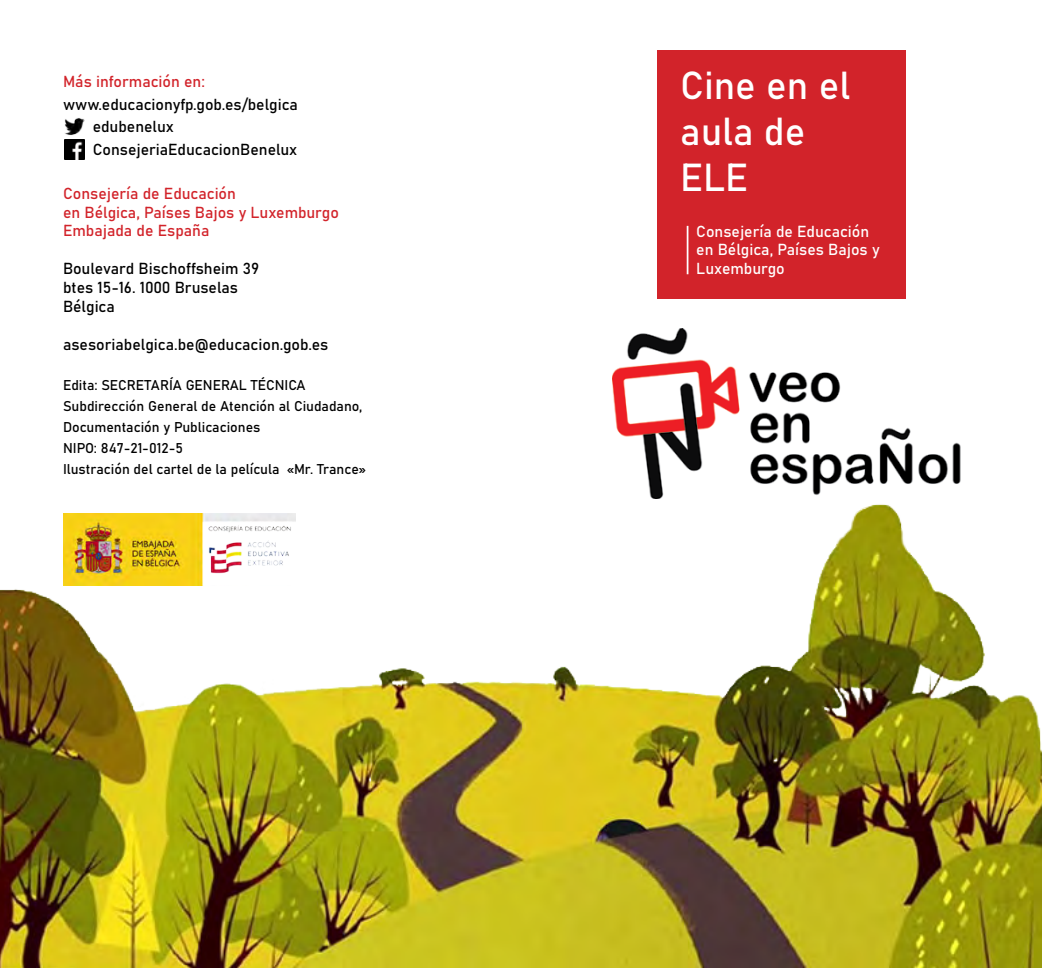
<style>
.page{position:relative;width:1042px;height:968px;background:#fff}
.page>*{position:absolute;margin:0;border:0;box-sizing:border-box;transform-origin:0 0}
.t1{font:38.5px/46.2px "Bahnschrift";color:#fff}
.t2{font:15.75px/18.9px "Bahnschrift";color:#000}
.t3{font:15.75px/18.9px "Bahnschrift";color:#d2232a}
.t4{font:15.75px/18.9px "Bahnschrift";color:#fff}
.t5{font:14px/21px "Bahnschrift";color:#000}
</style>
<div class="page">
<img style="left:612px;top:329px;width:349px;height:160px">
<div style="left:658px;top:51px;width:248px;height:248px;background:#d2232a"></div>
<img style="left:0;top:489px;width:1042px;height:478px">
<img style="left:64px;top:118px;width:20px;height:17px">
<img style="left:64px;top:139px;width:20px;height:20px">
<img style="left:63px;top:513px;width:232px;height:72px">
<hr style="left:687px;top:226px;width:1px;height:48px;background:#fff">
<p class="t3" style="left:63px;top:71px;width:143px">Más información en:</p>
<p class="t2" style="left:93px;top:92px;width:207px;line-height:22.8px;text-indent:-30px">www.educacionyfp.gob.es/belgica edubenelux<br>ConsejeriaEducacionBenelux</p>
<p class="t3" style="left:63px;top:182px;width:277px">Consejería de Educación<br>en Bélgica, Países Bajos y Luxemburgo<br>Embajada de España</p>
<p class="t2" style="left:63px;top:258px;width:198px">Boulevard Bischoffsheim 39 btes 15-16. 1000 Bruselas<br>Bélgica</p>
<p class="t2" style="left:63px;top:334px;width:267px">asesoriabelgica.be@educacion.gob.es</p>
<p class="t5" style="left:63px;top:373px;width:304px">Edita: SECRETARÍA GENERAL TÉCNICA Subdirección General de Atención al Ciudadano, Documentación y Publicaciones<br>NIPO: 847-21-012-5<br>Ilustración del cartel de la película «Mr. Trance»</p>
<h1 class="t1" style="left:680px;top:60px;width:172px">Cine en el aula de<br>ELE</h1>
<p class="t4" style="left:696px;top:220px;width:185px">Consejería de Educación en Bélgica, Países Bajos y<br>Luxemburgo</p>
</div>
